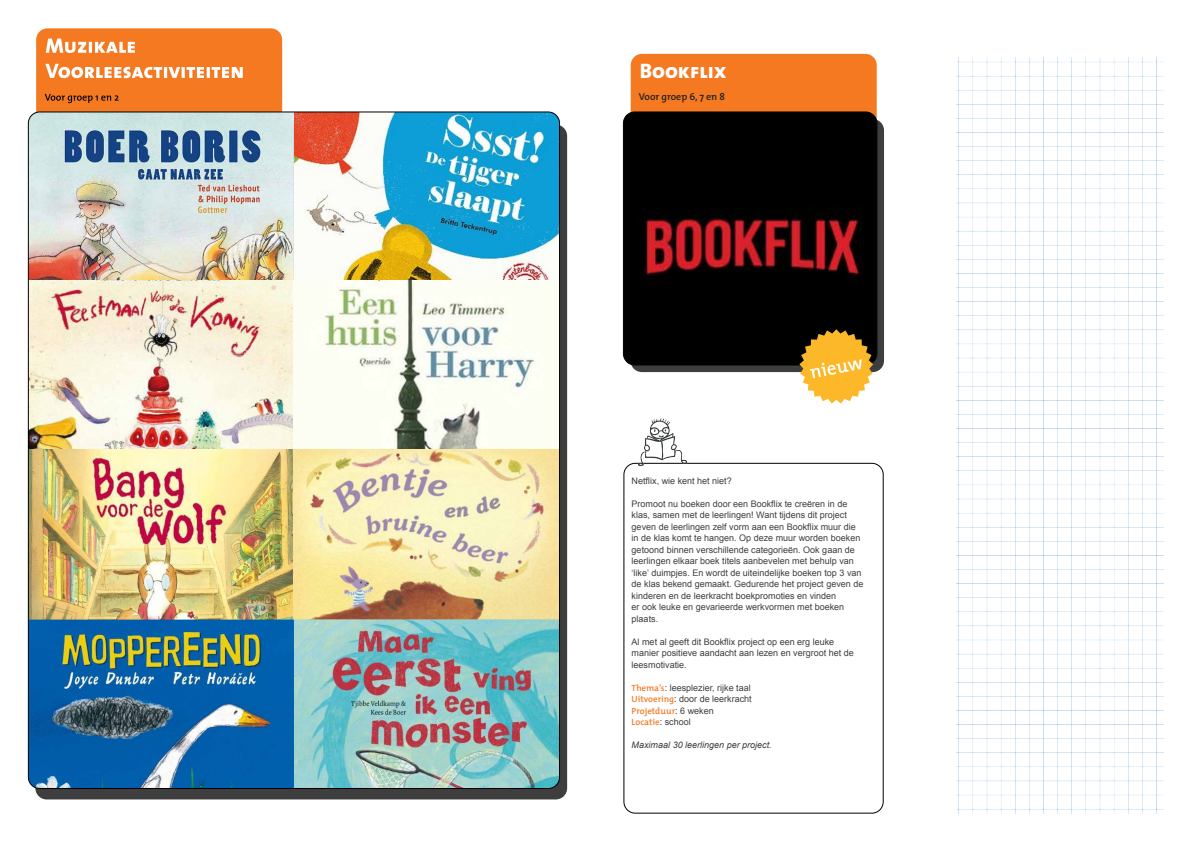
<style>
.page{position:relative;width:1191px;height:842px;background:#fff}
.page>*{position:absolute;margin:0;border:0;box-sizing:border-box;transform-origin:0 0}
.t1{font:21px "The Mix Extra Bold Caps";color:#fff}
.t2{font:600 10px "The Mix";color:#231f20}
.t3{font:9px/11.5px "Arial";color:#3e3e3f}
.t4{font:italic 9px "Arial";color:#3e3e3f}
.s1{font-family:"The Mix";font-weight:600;color:#f47921}
.s2{color:#231f20}
</style>
<div class="page">
<div style="left:36px;top:28px;width:246px;height:121px;background:#f47921;border-radius:11px"></div>
<svg style="left:45px;top:64px;width:198px;height:14px"></svg>
<svg style="left:46px;top:39px;width:89px;height:14px"></svg>
<svg style="left:45px;top:94px;width:73px;height:9px"></svg>
<div style="left:35px;top:125px;width:532px;height:674px;background:#3e3e3f;border-radius:11px"></div>
<img style="left:28px;top:113px;width:266px;height:675px">
<img style="left:294px;top:113px;width:264px;height:167px">
<img style="left:294px;top:280px;width:265px;height:508px">
<svg style="left:630px;top:119px;width:254px;height:253px;background:#3a3a3b"></svg>
<div style="left:630px;top:54px;width:246px;height:95px;background:#f47921;border-radius:11px"></div>
<img style="left:623px;top:112px;width:254px;height:253px">
<div style="left:623px;top:111px;width:254px;height:254px;border:1px solid #000001;border-radius:11px"></div>
<div style="left:623px;top:463px;width:260px;height:351px;border:1px solid #000001;border-radius:11px"></div>
<img style="left:639px;top:419px;width:47px;height:46px">
<svg style="left:799px;top:329px;width:74px;height:75px"></svg>
<img style="left:956px;top:57px;width:207px;height:757px">
<p class="t1" style="left:640px;top:53px;width:88px">Bookflix</p>
<p class="t2" style="left:639px;top:89px;width:88px">Voor groep 6, 7 en 8</p>
<p class="t3" style="left:631px;top:475px;width:102px">Netflix, wie kent het niet?</p>
<p class="t3" style="left:631px;top:498px;width:233px">Promoot nu boeken door een Bookflix te creëren in de klas, samen met de leerlingen! Want tijdens dit project geven de leerlingen zelf vorm aan een Bookflix muur die in de klas komt te hangen. Op deze muur worden boeken getoond binnen verschillende categorieën. Ook gaan de leerlingen elkaar boek titels aanbevelen met behulp van ‘like’ duimpjes. En wordt de uiteindelijke boeken top 3 van de klas bekend gemaakt. Gedurende het project geven de kinderen en de leerkracht boekpromoties en vinden<br>er ook leuke en gevarieerde werkvormen met boeken plaats.</p>
<p class="t3" style="left:631px;top:636px;width:224px">Al met al geeft dit Bookflix project op een erg leuke manier positieve aandacht aan lezen en vergroot het de leesmotivatie.</p>
<p class="t3" style="left:631px;top:682px;width:122px"><span class="s1">Thema’s</span><span class="s2">:</span> leesplezier, rijke taal<br><span class="s1">Uitvoering</span><span class="s2">:</span> door de leerkracht<br><span class="s1">Projetduur</span><span class="s2">:</span> 6 weken<br><span class="s1">Locatie</span><span class="s2">:</span> school</p>
<p class="t4" style="left:631px;top:739px;width:142px">Maximaal 30 leerlingen per project.</p>
</div>
